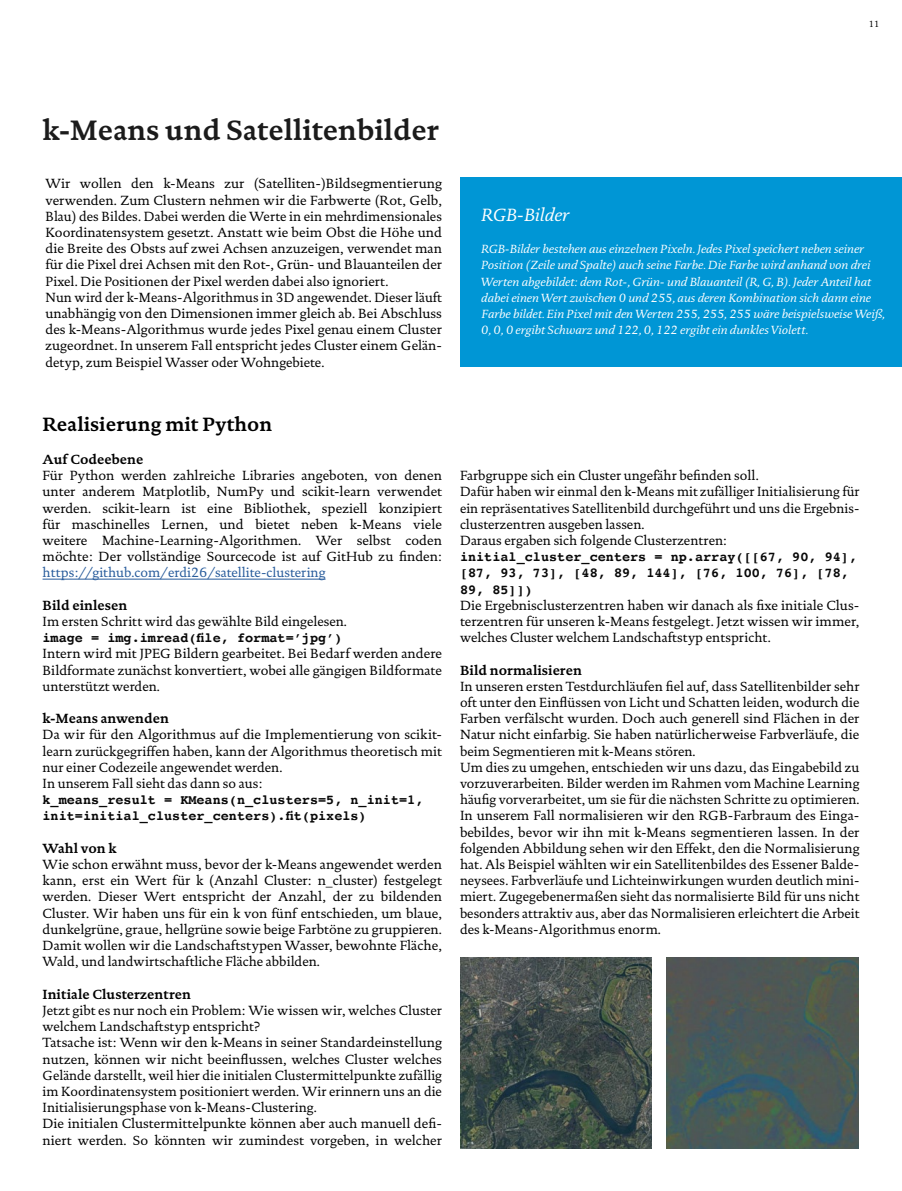
<style>
.page{position:relative;width:902px;height:1191px;background:#fff}
.page>*{position:absolute;margin:0;border:0;box-sizing:border-box;transform-origin:0 0}
.t1{font:700 28.5px "DTL Documenta TOT";color:#1b1b1b}
.t2{font:700 19.5px "DTL Documenta TOT";color:#000}
.t3{font:italic 18px "DTL Documenta TOT";color:#fff}
.t4{font:13.5px/16.2px "DTL Documenta TOT";color:#000}
.t5{font:700 13.5px/16.2px "Courier";color:#080808}
.t6{font:700 13.5px "DTL Documenta TOT";color:#000}
.t7{font:13.5px "DTL Documenta TOT";color:#275b9b}
.t8{font:italic 12px/16.2px "DTL Documenta TOT";color:#fff}
.t9{font:9px "DTL Documenta TOT";color:#000}
</style>
<div class="page">
<hr style="left:43px;top:579px;width:282px;height:1px;background:#275b9b">
<div style="left:460px;top:177px;width:441px;height:190px;background:#0096d5"></div>
<img style="left:460px;top:957px;width:191px;height:191px">
<img style="left:666px;top:957px;width:192px;height:191px">
<p class="t9" style="left:868px;top:19px;width:12px">11</p>
<h1 class="t1" style="left:43px;top:112px;width:398px">k-Means und Satellitenbilder</h1>
<p class="t4" style="left:45px;top:176px;width:398px">Wir wollen den k-Means zur (Satelliten-)Bildsegmentierung verwenden. Zum Clustern nehmen wir die Farbwerte (Rot, Gelb, Blau) des Bildes. Dabei werden die Werte in ein mehrdimensionales Koordinatensystem gesetzt. Anstatt wie beim Obst die Höhe und die Breite des Obsts auf zwei Achsen anzuzeigen, verwendet man für die Pixel drei Achsen mit den Rot-, Grün- und Blauanteilen der Pixel. Die Positionen der Pixel werden dabei also ignoriert.<br>Nun wird der k-Means-Algorithmus in 3D angewendet. Dieser läuft unabhängig von den Dimensionen immer gleich ab. Bei Abschluss des k-Means-Algorithmus wurde jedes Pixel genau einem Cluster zugeordnet. In unserem Fall entspricht jedes Cluster einem Gelän&shy;detyp, zum Beispiel Wasser oder Wohngebiete.</p>
<h3 class="t3" style="left:481px;top:204px;width:90px">RGB-Bilder</h3>
<p class="t8" style="left:481px;top:241px;width:405px">RGB-Bilder bestehen aus einzelnen Pixeln. Jedes Pixel speichert neben seiner Position (Zeile und Spalte) auch seine Farbe. Die Farbe wird anhand von drei Werten abgebildet: dem Rot-, Grün- und Blauanteil (R, G, B). Jeder Anteil hat dabei einen Wert zwischen 0 und 255, aus deren Kombination sich dann eine Farbe bildet. Ein Pixel mit den Werten 255, 255, 255 wäre beispielsweise Weiß, 0, 0, 0 ergibt Schwarz und 122, 0, 122 ergibt ein dunkles Violett.</p>
<h2 class="t2" style="left:43px;top:412px;width:231px">Realisierung mit Python</h2>
<p class="t6" style="left:43px;top:451px;width:102px">Auf Codeebene</p>
<p class="t4" style="left:43px;top:467px;width:401px;text-align:justify">Für Python werden zahlreiche Libraries angeboten, von denen unter anderem Matplotlib, NumPy und scikit-learn verwendet werden. scikit-learn ist eine Bibliothek, speziell konzipiert für maschinelles Lernen, und bietet neben k-Means viele weitere Machine-Learning-Algorithmen. Wer selbst coden möchte: Der vollständige Sourcecode ist auf GitHub zu finden:</p>
<p class="t7" style="left:43px;top:565px;width:284px">https://github.com/erdi26/satellite-clustering</p>
<p class="t6" style="left:43px;top:597px;width:86px">Bild einlesen</p>
<p class="t4" style="left:43px;top:613px;width:306px">Im ersten Schritt wird das gewählte Bild eingelesen.</p>
<p class="t5" style="left:43px;top:629px;width:301px">image = img.imread(file, format=’jpg’)</p>
<p class="t4" style="left:43px;top:645px;width:401px;text-align:justify">Intern wird mit JPEG Bildern gearbeitet. Bei Bedarf werden andere Bildformate zunächst konvertiert, wobei alle gängigen Bildformate unterstützt werden.</p>
<p class="t6" style="left:43px;top:710px;width:128px">k-Means anwenden</p>
<p class="t4" style="left:43px;top:726px;width:401px">Da wir für den Algorithmus auf die Implementierung von scikit&shy;learn zurückgegriffen haben, kann der Algorithmus theoretisch mit nur einer Codezeile angewendet werden.<br>In unserem Fall sieht das dann so aus:</p>
<p class="t5" style="left:43px;top:791px;width:382px">k_means_result = KMeans(n_clusters=5, n_init=1, init=initial_cluster_centers).fit(pixels)</p>
<p class="t6" style="left:43px;top:840px;width:75px">Wahl von k</p>
<p class="t4" style="left:43px;top:856px;width:401px;text-align:justify">Wie schon erwähnt muss, bevor der k-Means angewendet werden kann, erst ein Wert für k (Anzahl Cluster: n_cluster) festgelegt werden. Dieser Wert entspricht der Anzahl, der zu bildenden Cluster. Wir haben uns für ein k von fünf entschieden, um blaue, dunkelgrüne, graue, hellgrüne sowie beige Farbtöne zu gruppieren.<br>Damit wollen wir die Landschaftstypen Wasser, bewohnte Fläche, Wald, und landwirtschaftliche Fläche abbilden.</p>
<p class="t6" style="left:43px;top:985px;width:150px">Initiale Clusterzentren</p>
<p class="t4" style="left:43px;top:1002px;width:401px">Jetzt gibt es nur noch ein Problem: Wie wissen wir, welches Cluster welchem Landschaftstyp entspricht?<br>Tatsache ist: Wenn wir den k-Means in seiner Standardeinstellung nutzen, können wir nicht beeinflussen, welches Cluster welches Gelände darstellt, weil hier die initialen Clustermittelpunkte zufällig im Koordinatensystem positioniert werden. Wir erinnern uns an die Initialisierungsphase von k-Means-Clustering.<br>Die initialen Clustermittelpunkte können aber auch manuell defi&shy;niert werden. So könnten wir zumindest vorgeben, in welcher</p>
<p class="t4" style="left:460px;top:467px;width:401px">Farbgruppe sich ein Cluster ungefähr befinden soll.<br>Dafür haben wir einmal den k-Means mit zufälliger Initialisierung für ein repräsentatives Satellitenbild durchgeführt und uns die Ergebnis&shy;clusterzentren ausgeben lassen.<br>Daraus ergaben sich folgende Clusterzentren:</p>
<p class="t5" style="left:460px;top:548px;width:398px">initial_cluster_centers = np.array([[67, 90, 94], [87, 93, 73], [48, 89, 144], [76, 100, 76], [78,<br>89, 85]])</p>
<p class="t4" style="left:460px;top:597px;width:401px;text-align:justify">Die Ergebnisclusterzentren haben wir danach als fixe initiale Clus&shy;terzentren für unseren k-Means festgelegt. Jetzt wissen wir immer, welches Cluster welchem Landschaftstyp entspricht.</p>
<p class="t6" style="left:460px;top:661px;width:123px">Bild normalisieren</p>
<p class="t4" style="left:460px;top:678px;width:401px">In unseren ersten Testdurchläufen fiel auf, dass Satellitenbilder sehr oft unter den Einflüssen von Licht und Schatten leiden, wodurch die Farben verfälscht wurden. Doch auch generell sind Flächen in der Natur nicht einfarbig. Sie haben natürlicherweise Farbverläufe, die beim Segmentieren mit k-Means stören.<br>Um dies zu umgehen, entschieden wir uns dazu, das Eingabebild zu vorzuverarbeiten. Bilder werden im Rahmen vom Machine Learning häufig vorverarbeitet, um sie für die nächsten Schritte zu optimieren.<br>In unserem Fall normalisieren wir den RGB-Farbraum des Einga&shy;bebildes, bevor wir ihn mit k-Means segmentieren lassen. In der folgenden Abbildung sehen wir den Effekt, den die Normalisierung hat. Als Beispiel wählten wir ein Satellitenbildes des Essener Balde&shy;neysees. Farbverläufe und Lichteinwirkungen wurden deutlich mini&shy;miert. Zugegebenermaßen sieht das normalisierte Bild für uns nicht besonders attraktiv aus, aber das Normalisieren erleichtert die Arbeit des k-Means-Algorithmus enorm.</p>
</div>
